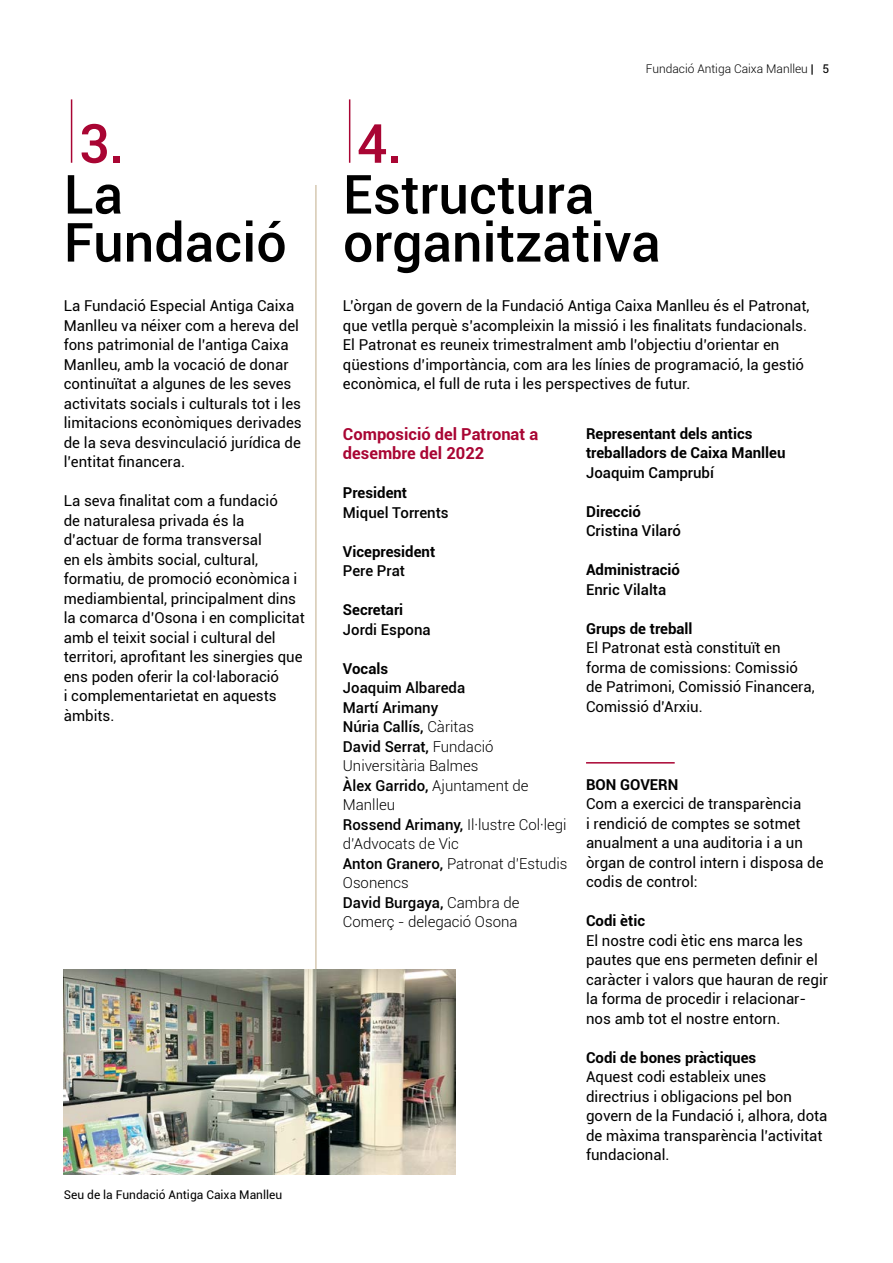
<style>
.page{position:relative;width:893px;height:1263px;background:#fff}
.page>*{position:absolute;margin:0;border:0;box-sizing:border-box;transform-origin:0 0}
.t1{font:500 54px/48px "Roboto";color:#000}
.t2{font:500 54px "Roboto";color:#a90533}
.t3{font:700 16.5px/19.5px "Roboto";color:#a90533}
.t4{font:15px/19.5px "Roboto";color:#000}
.t5{font:300 15px/19.5px "Roboto";color:#000}
.t6{font:700 15px/19.5px "Roboto";color:#000}
.t7{font:500 15px "Roboto";color:#000}
.t8{font:12px "Roboto";color:#000}
.t9{font:300 12px "Roboto";color:#000}
.s1{font-weight:400}
.s2{font-weight:500}
</style>
<div class="page">
<hr style="left:71px;top:99px;width:1px;height:64px;background:#a90533">
<hr style="left:349px;top:99px;width:1px;height:64px;background:#a90533">
<hr style="left:586px;top:762px;width:89px;height:1px;background:#a90533">
<hr style="left:315px;top:185px;width:1px;height:833px;background:#c5b291">
<img style="left:64px;top:969px;width:391px;height:205px">
<h1 class="t2" style="left:79px;top:106px;width:47px">3.</h1>
<h1 class="t2" style="left:357px;top:106px;width:47px">4.</h1>
<p class="t9" style="left:646px;top:60px;width:185px">Fundació Antiga Caixa Manlleu <span class="s1">| 5</span></p>
<h1 class="t1" style="left:64px;top:168px;width:225px">La<br>Fundació</h1>
<h1 class="t1" style="left:343px;top:168px;width:319px">Estructura organitzativa</h1>
<p class="t4" style="left:64px;top:295px;width:239px">La Fundació Especial Antiga Caixa Manlleu va néixer com a hereva del fons patrimonial de l’antiga Caixa Manlleu, amb la vocació de donar continuïtat a algunes de les seves activitats socials i culturals tot i les limitacions econòmiques derivades de la seva desvinculació jurídica de l’entitat financera.</p>
<p class="t4" style="left:64px;top:490px;width:242px">La seva finalitat com a fundació<br>de naturalesa privada és la<br>d’actuar de forma transversal<br>en els àmbits social, cultural, formatiu, de promoció econòmica i mediambiental, principalment dins la comarca d’Osona i en complicitat amb el teixit social i cultural del territori, aprofitant les sinergies que ens poden oferir la col·laboració<br>i complementarietat en aquests àmbits.</p>
<p class="t8" style="left:64px;top:1186px;width:220px">Seu de la Fundació Antiga Caixa Manlleu</p>
<p class="t4" style="left:343px;top:295px;width:468px">L’òrgan de govern de la Fundació Antiga Caixa Manlleu és el Patronat, que vetlla perquè s’acompleixin la missió i les finalitats fundacionals.<br>El Patronat es reuneix trimestralment amb l’objectiu d’orientar en qüestions d’importància, com ara les línies de programació, la gestió econòmica, el full de ruta i les perspectives de futur.</p>
<p class="t3" style="left:343px;top:423px;width:197px">Composició del Patronat a desembre del 2022</p>
<p class="t6" style="left:343px;top:483px;width:66px">President</p>
<p class="t7" style="left:343px;top:502px;width:107px">Miquel Torrents</p>
<p class="t6" style="left:343px;top:541px;width:94px">Vicepresident</p>
<p class="t7" style="left:343px;top:560px;width:64px">Pere Prat</p>
<p class="t6" style="left:343px;top:600px;width:62px">Secretari</p>
<p class="t7" style="left:343px;top:619px;width:89px">Jordi Espona</p>
<p class="t6" style="left:343px;top:658px;width:47px">Vocals</p>
<p class="t5" style="left:343px;top:678px;width:226px"><span class="s2">Joaquim Albareda<br>Martí Arimany<br>Núria Callís,</span> Càritas<br><span class="s2">David Serrat,</span> Fundació<br>Universitària Balmes<br><span class="s2">Àlex Garrido,</span> Ajuntament de<br>Manlleu<br><span class="s2">Rossend Arimany,</span> Il·lustre Col·legi d’Advocats de Vic<br><span class="s2">Anton Granero,</span> Patronat d’Estudis<br>Osonencs<br><span class="s2">David Burgaya,</span> Cambra de<br>Comerç - delegació Osona</p>
<p class="t6" style="left:586px;top:423px;width:201px">Representant dels antics treballadors de Caixa Manlleu</p>
<p class="t7" style="left:586px;top:462px;width:129px">Joaquim Camprubí</p>
<p class="t6" style="left:586px;top:501px;width:56px">Direcció</p>
<p class="t7" style="left:586px;top:520px;width:96px">Cristina Vilaró</p>
<p class="t6" style="left:586px;top:559px;width:95px">Administració</p>
<p class="t7" style="left:586px;top:579px;width:82px">Enric Vilalta</p>
<p class="t6" style="left:586px;top:618px;width:108px">Grups de treball</p>
<p class="t4" style="left:586px;top:637px;width:230px">El Patronat està constituït en forma de comissions: Comissió de Patrimoni, Comissió Financera,<br>Comissió d’Arxiu.</p>
<p class="t6" style="left:586px;top:774px;width:94px">BON GOVERN</p>
<p class="t4" style="left:586px;top:793px;width:239px">Com a exercici de transparència<br>i rendició de comptes se sotmet anualment a una auditoria i a un òrgan de control intern i disposa de codis de control:</p>
<p class="t6" style="left:586px;top:910px;width:61px">Codi ètic</p>
<p class="t4" style="left:586px;top:930px;width:243px">El nostre codi ètic ens marca les pautes que ens permeten definir el caràcter i valors que hauran de regir la forma de procedir i relacionar&shy;nos amb tot el nostre entorn.</p>
<p class="t6" style="left:586px;top:1047px;width:172px">Codi de bones pràctiques</p>
<p class="t4" style="left:586px;top:1066px;width:243px">Aquest codi estableix unes directrius i obligacions pel bon govern de la Fundació i, alhora, dota de màxima transparència l’activitat fundacional.</p>
</div>
